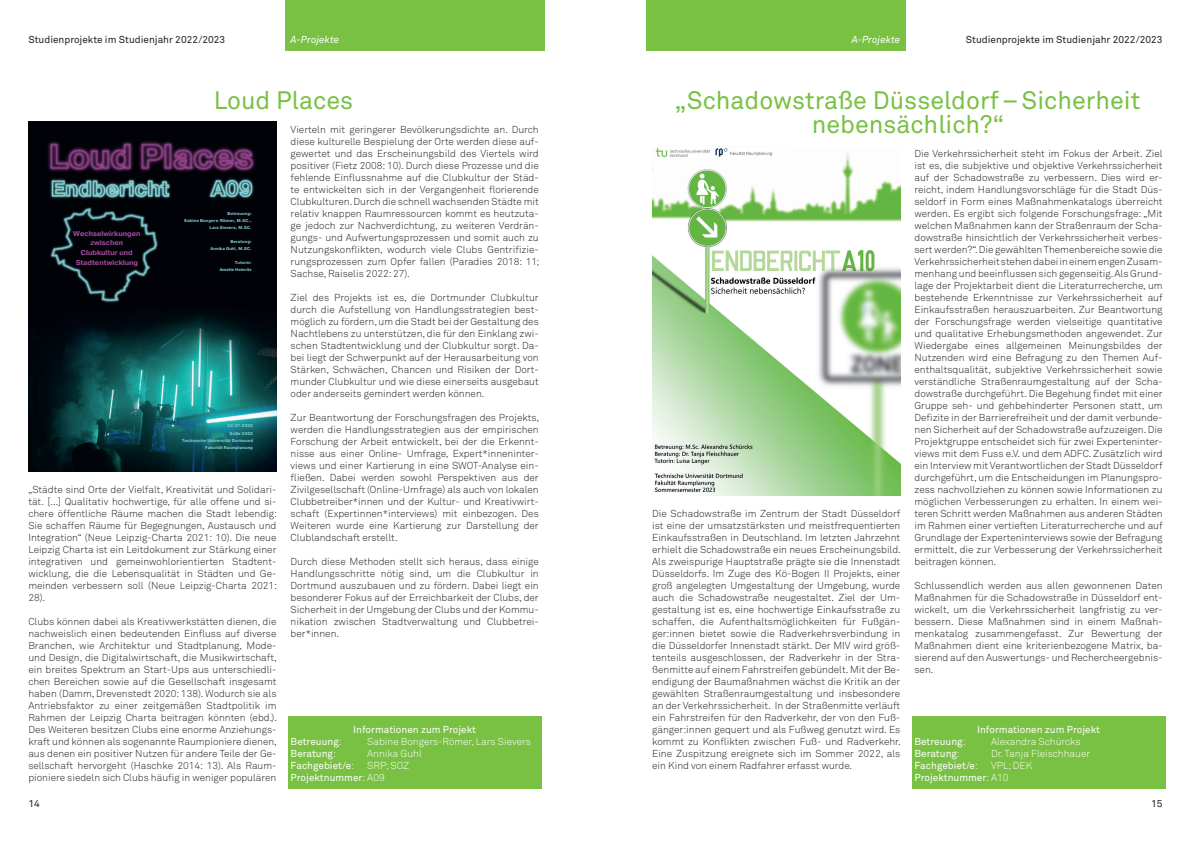
<style>
.page{position:relative;width:1191px;height:842px;background:#fff}
.page>*{position:absolute;margin:0;border:0;box-sizing:border-box;transform-origin:0 0}
.t1{font:25px/24px "Akkurat Pro";color:#79c142;text-align:center}
.t2{font:300 10px/12px "Akkurat Pro";color:#231f20;text-align:justify}
.t3{font:10px/12px "Akkurat Pro";color:#fff}
.t4{font:10px "Akkurat Pro";color:#231f20}
.t5{font:300 10px "Akkurat Pro";color:#fff}
.t6{font:italic 10px "Akkurat Pro";color:#fff}
.t7{font:700 7.1px/9.6px "Pragmatica";letter-spacing:.005em;color:#a64c9d;text-align:center}
.t8{font:700 4.2px/7.1px "Pragmatica";letter-spacing:.015em;color:#84d1d5;text-align:right}
.s1{font-weight:300}
</style>
<div class="page">
<div style="left:646px;top:0;width:260px;height:50px;background:#79c142"></div>
<div style="left:285px;top:0;width:259px;height:50px;background:#79c142"></div>
<img style="left:652px;top:148px;width:248px;height:348px">
<div style="left:911px;top:717px;width:254px;height:24px;background:#79c142"></div>
<div style="left:911px;top:741px;width:254px;height:24px;background:#79c142"></div>
<div style="left:911px;top:765px;width:254px;height:24px;background:#79c142"></div>
<img style="left:28px;top:121px;width:248px;height:350px">
<img style="left:36px;top:221px;width:135px;height:94px">
<img style="left:34px;top:124px;width:242px;height:78px">
<img style="left:36px;top:163px;width:156px;height:58px">
<img style="left:195px;top:163px;width:81px;height:65px">
<div style="left:288px;top:717px;width:253px;height:24px;background:#79c142"></div>
<div style="left:288px;top:741px;width:253px;height:24px;background:#79c142"></div>
<div style="left:288px;top:765px;width:253px;height:24px;background:#79c142"></div>
<p class="t4" style="left:28px;top:33px;width:198px">Studienprojekte im Studienjahr 2022/2023</p>
<p class="t6" style="left:291px;top:33px;width:50px">A-Projekte</p>
<p class="t6" style="left:851px;top:33px;width:50px">A-Projekte</p>
<p class="t4" style="left:965px;top:33px;width:198px">Studienprojekte im Studienjahr 2022/2023</p>
<h1 class="t1" style="left:214px;top:88px;width:141px">Loud Places</h1>
<p class="t7" style="left:73px;top:229px;width:69px">Wechselwirkungen zwischen<br>Clubkultur und<br>Stadtentwicklung</p>
<p class="t8" style="left:184px;top:210px;width:69px">Betreuung:<br>Sabine Bongers-Römer, M.SC.,<br>Lars Sievers, M.SC.</p>
<p class="t8" style="left:210px;top:238px;width:43px">Beratung:<br>Annika Guhl, M.SC.</p>
<p class="t8" style="left:220px;top:259px;width:34px">Tutorin:<br>Amelie Heinritz</p>
<p class="t8" style="left:182px;top:422px;width:73px">02.07.2023<br>SoSe 2023<br>Technische Universität Dortmund<br>Fakultät Raumplanung</p>
<p class="t2" style="left:28px;top:484px;width:250px">„Städte sind Orte der Vielfalt, Kreativität und Solidari&shy;tät. [...] Qualitativ hochwertige, für alle offene und si&shy;chere öffentliche Räume machen die Stadt lebendig:<br>Sie schaffen Räume für Begegnungen, Austausch und Integration“ (Neue Leipzig-Charta 2021: 10). Die neue Leipzig Charta ist ein Leitdokument zur Stärkung einer integrativen und gemeinwohlorientierten Stadtent&shy;wicklung, die die Lebensqualität in Städten und Ge&shy;meinden verbessern soll (Neue Leipzig-Charta 2021:<br>28).</p>
<p class="t2" style="left:28px;top:616px;width:250px">Clubs können dabei als Kreativwerkstätten dienen, die nachweislich einen bedeutenden Einfluss auf diverse Branchen, wie Architektur und Stadtplanung, Mode&shy;und Design, die Digitalwirtschaft, die Musikwirtschaft, ein breites Spektrum an Start-Ups aus unterschiedli&shy;chen Bereichen sowie auf die Gesellschaft insgesamt haben (Damm, Drevenstedt 2020: 138). Wodurch sie als Antriebsfaktor zu einer zeitgemäßen Stadtpolitik im Rahmen der Leipzig Charta beitragen könnten (ebd.).<br>Des Weiteren besitzen Clubs eine enorme Anziehungs&shy;kraft und können als sogenannte Raumpioniere dienen, aus denen ein positiver Nutzen für andere Teile der Ge&shy;sellschaft hervorgeht (Haschke 2014: 13). Als Raum&shy;pioniere siedeln sich Clubs häufig in weniger populären</p>
<p class="t4" style="left:28px;top:798px;width:13px">14</p>
<p class="t2" style="left:291px;top:124px;width:250px">Vierteln mit geringerer Bevölkerungsdichte an. Durch diese kulturelle Bespielung der Orte werden diese auf&shy;gewertet und das Erscheinungsbild des Viertels wird positiver (Fietz 2008: 10). Durch diese Prozesse und die fehlende Einflussnahme auf die Clubkultur der Städ&shy;te entwickelten sich in der Vergangenheit florierende Clubkulturen. Durch die schnell wachsenden Städte mit relativ knappen Raumressourcen kommt es heutzuta&shy;ge jedoch zur Nachverdichtung, zu weiteren Verdrän&shy;gungs- und Aufwertungsprozessen und somit auch zu Nutzungskonflikten, wodurch viele Clubs Gentrifizie&shy;rungsprozessen zum Opfer fallen (Paradies 2018: 11; Sachse, Raiselis 2022: 27).</p>
<p class="t2" style="left:291px;top:292px;width:250px">Ziel des Projekts ist es, die Dortmunder Clubkultur durch die Aufstellung von Handlungsstrategien best&shy;möglich zu fördern, um die Stadt bei der Gestaltung des Nachtlebens zu unterstützen, die für den Einklang zwi&shy;schen Stadtentwicklung und der Clubkultur sorgt. Da&shy;bei liegt der Schwerpunkt auf der Herausarbeitung von Stärken, Schwächen, Chancen und Risiken der Dort&shy;munder Clubkultur und wie diese einerseits ausgebaut oder anderseits gemindert werden können.</p>
<p class="t2" style="left:291px;top:412px;width:250px">Zur Beantwortung der Forschungsfragen des Projekts, werden die Handlungsstrategien aus der empirischen Forschung der Arbeit entwickelt, bei der die Erkennt&shy;nisse aus einer Online- Umfrage, Expert*inneninter&shy;views und einer Kartierung in eine SWOT-Analyse ein&shy;fließen. Dabei werden sowohl Perspektiven aus der Zivilgesellschaft (Online-Umfrage) als auch von lokalen Clubbetreiber*innen und der Kultur- und Kreativwirt&shy;schaft (Expertinnen*interviews) mit einbezogen. Des Weiteren wurde eine Kartierung zur Darstellung der Clublandschaft erstellt.</p>
<p class="t2" style="left:291px;top:556px;width:250px">Durch diese Methoden stellt sich heraus, dass einige Handlungsschritte nötig sind, um die Clubkultur in Dortmund auszubauen und zu fördern. Dabei liegt ein besonderer Fokus auf der Erreichbarkeit der Clubs, der Sicherheit in der Umgebung der Clubs und der Kommu&shy;nikation zwischen Stadtverwaltung und Clubbetrei&shy;ber*innen.</p>
<p class="t3" style="left:353px;top:724px;width:124px">Informationen zum Projekt</p>
<p class="t3" style="left:291px;top:736px;width:53px">Betreuung<span class="s1">:</span></p>
<p class="t5" style="left:367px;top:736px;width:165px">Sabine Bongers-Römer, Lars Sievers</p>
<p class="t3" style="left:291px;top:748px;width:47px">Beratung<span class="s1">:</span></p>
<p class="t5" style="left:367px;top:748px;width:56px">Annika Guhl</p>
<p class="t3" style="left:291px;top:760px;width:65px">Fachgebiet/e<span class="s1">:</span></p>
<p class="t3" style="left:291px;top:760px;width:120px;text-indent:77px"><span class="s1">SRP; SOZ<br></span>Projektnummer<span class="s1">: A09</span></p>
<h1 class="t1" style="left:674px;top:88px;width:467px">„Schadowstraße Düsseldorf–Sicherheit nebensächlich?“</h1>
<p class="t2" style="left:652px;top:508px;width:250px">Die Schadowstraße im Zentrum der Stadt Düsseldorf ist eine der umsatzstärksten und meistfrequentierten Einkaufsstraßen in Deutschland. Im letzten Jahrzehnt erhielt die Schadowstraße ein neues Erscheinungsbild.<br>Als zweispurige Hauptstraße prägte sie die Innenstadt Düsseldorfs. Im Zuge des Kö-Bogen II Projekts, einer groß angelegten Umgestaltung der Umgebung, wurde auch die Schadowstraße neugestaltet. Ziel der Um&shy;gestaltung ist es, eine hochwertige Einkaufsstraße zu schaffen, die Aufenthaltsmöglichkeiten für Fußgän&shy;ger:innen bietet sowie die Radverkehrsverbindung in die Düsseldorfer Innenstadt stärkt. Der MIV wird größ&shy;tenteils ausgeschlossen, der Radverkehr in der Stra&shy;ßenmitte auf einem Fahrstreifen gebündelt. Mit der Be&shy;endigung der Baumaßnahmen wächst die Kritik an der gewählten Straßenraumgestaltung und insbesondere an der Verkehrssicherheit. In der Straßenmitte verläuft ein Fahrstreifen für den Radverkehr, der von den Fuß&shy;gänger:innen gequert und als Fußweg genutzt wird. Es kommt zu Konflikten zwischen Fuß- und Radverkehr.<br>Eine Zuspitzung ereignete sich im Sommer 2022, als ein Kind von einem Radfahrer erfasst wurde.</p>
<p class="t2" style="left:914px;top:148px;width:250px">Die Verkehrssicherheit steht im Fokus der Arbeit. Ziel ist es, die subjektive und objektive Verkehrssicherheit auf der Schadowstraße zu verbessern. Dies wird er&shy;reicht, indem Handlungsvorschläge für die Stadt Düs&shy;seldorf in Form eines Maßnahmenkatalogs überreicht werden. Es ergibt sich folgende Forschungsfrage: „Mit welchen Maßnahmen kann der Straßenraum der Scha&shy;dowstraße hinsichtlich der Verkehrssicherheit verbes&shy;sert werden?“. Die gewählten Themenbereiche sowie die Verkehrssicherheit stehen dabei in einem engen Zusam&shy;menhang und beeinflussen sich gegenseitig. Als Grund&shy;lage der Projektarbeit dient die Literaturrecherche, um bestehende Erkenntnisse zur Verkehrssicherheit auf Einkaufsstraßen herauszuarbeiten. Zur Beantwortung der Forschungsfrage werden vielseitige quantitative und qualitative Erhebungsmethoden angewendet. Zur Wiedergabe eines allgemeinen Meinungsbildes der Nutzenden wird eine Befragung zu den Themen Auf&shy;enthaltsqualität, subjektive Verkehrssicherheit sowie verständliche Straßenraumgestaltung auf der Scha&shy;dowstraße durchgeführt. Die Begehung findet mit einer Gruppe seh- und gehbehinderter Personen statt, um Defizite in der Barrierefreiheit und der damit verbunde&shy;nen Sicherheit auf der Schadowstraße aufzuzeigen. Die Projektgruppe entscheidet sich für zwei Experteninter&shy;views mit dem Fuss e.V. und dem ADFC. Zusätzlich wird ein Interview mit Verantwortlichen der Stadt Düsseldorf durchgeführt, um die Entscheidungen im Planungspro&shy;zess nachvollziehen zu können sowie Informationen zu möglichen Verbesserungen zu erhalten. In einem wei&shy;teren Schritt werden Maßnahmen aus anderen Städten im Rahmen einer vertieften Literaturrecherche und auf Grundlage der Experteninterviews sowie der Befragung ermittelt, die zur Verbesserung der Verkehrssicherheit beitragen können.</p>
<p class="t2" style="left:914px;top:580px;width:250px">Schlussendlich werden aus allen gewonnenen Daten Maßnahmen für die Schadowstraße in Düsseldorf ent&shy;wickelt, um die Verkehrssicherheit langfristig zu ver&shy;bessern. Diese Maßnahmen sind in einem Maßnah&shy;menkatalog zusammengefasst. Zur Bewertung der Maßnahmen dient eine kriterienbezogene Matrix, ba&shy;sierend auf den Auswertungs- und Rechercheergebnis&shy;sen.</p>
<p class="t3" style="left:977px;top:724px;width:124px">Informationen zum Projekt</p>
<p class="t3" style="left:914px;top:736px;width:53px">Betreuung<span class="s1">:</span></p>
<p class="t5" style="left:991px;top:736px;width:91px">Alexandra Schürcks</p>
<p class="t3" style="left:914px;top:748px;width:47px">Beratung<span class="s1">:</span></p>
<p class="t5" style="left:991px;top:748px;width:101px">Dr. Tanja Fleischhauer</p>
<p class="t3" style="left:914px;top:760px;width:65px">Fachgebiet/e<span class="s1">:</span></p>
<p class="t3" style="left:914px;top:760px;width:119px;text-indent:77px"><span class="s1">VPL; DEK<br></span>Projektnummer<span class="s1">: A10</span></p>
<p class="t4" style="left:1151px;top:798px;width:13px">15</p>
</div>
